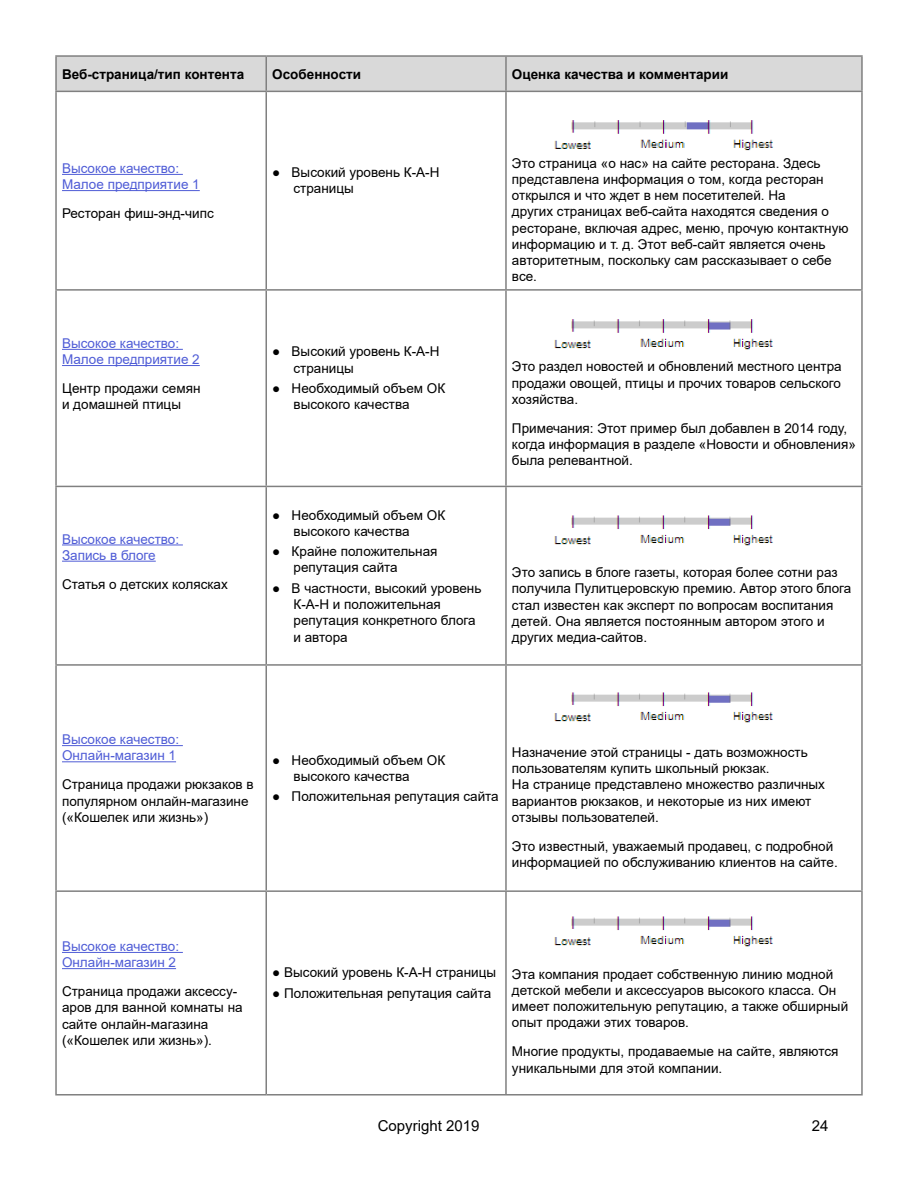
<style>
.page{position:relative;width:918px;height:1188px;background:#fff}
.page>*{position:absolute;margin:0;border:0;box-sizing:border-box;transform-origin:0 0}
.t1{font:15px "Arial";color:#000}
.t2{font:13.5px/16.2px "Arial";color:#000}
.t3{font:13.5px/16.2px "Arial";color:#4f5cd6}
.t4{font:700 13.5px "Arial";color:#000}
</style>
<div class="page">
<div style="left:57px;top:57px;width:804px;height:34px;background:#d9d9d9"></div>
<hr style="left:55px;top:55px;width:211px;height:2px;background:#808080">
<hr style="left:55px;top:57px;width:2px;height:34px;background:#808080">
<hr style="left:266px;top:55px;width:240px;height:2px;background:#808080">
<hr style="left:265px;top:57px;width:2px;height:34px;background:#808080">
<hr style="left:506px;top:55px;width:357px;height:2px;background:#808080">
<hr style="left:505px;top:57px;width:2px;height:34px;background:#808080">
<hr style="left:861px;top:57px;width:2px;height:34px;background:#808080">
<hr style="left:55px;top:91px;width:211px;height:1px;background:#808080">
<hr style="left:55px;top:92px;width:2px;height:197px;background:#808080">
<hr style="left:266px;top:91px;width:240px;height:1px;background:#808080">
<hr style="left:265px;top:92px;width:2px;height:197px;background:#808080">
<hr style="left:506px;top:91px;width:357px;height:1px;background:#808080">
<hr style="left:505px;top:92px;width:2px;height:197px;background:#808080">
<hr style="left:861px;top:92px;width:2px;height:197px;background:#808080">
<hr style="left:55px;top:289px;width:211px;height:2px;background:#808080">
<hr style="left:55px;top:291px;width:2px;height:195px;background:#808080">
<hr style="left:266px;top:289px;width:240px;height:2px;background:#808080">
<hr style="left:265px;top:291px;width:2px;height:195px;background:#808080">
<hr style="left:506px;top:289px;width:357px;height:2px;background:#808080">
<hr style="left:505px;top:291px;width:2px;height:195px;background:#808080">
<hr style="left:861px;top:291px;width:2px;height:195px;background:#808080">
<hr style="left:55px;top:486px;width:211px;height:1px;background:#808080">
<hr style="left:55px;top:487px;width:2px;height:177px;background:#808080">
<hr style="left:266px;top:486px;width:240px;height:1px;background:#808080">
<hr style="left:265px;top:487px;width:2px;height:177px;background:#808080">
<hr style="left:506px;top:486px;width:357px;height:1px;background:#808080">
<hr style="left:505px;top:487px;width:2px;height:177px;background:#808080">
<hr style="left:861px;top:487px;width:2px;height:177px;background:#808080">
<hr style="left:55px;top:664px;width:211px;height:2px;background:#808080">
<hr style="left:55px;top:666px;width:2px;height:224px;background:#808080">
<hr style="left:266px;top:664px;width:240px;height:2px;background:#808080">
<hr style="left:265px;top:666px;width:2px;height:224px;background:#808080">
<hr style="left:506px;top:664px;width:357px;height:2px;background:#808080">
<hr style="left:505px;top:666px;width:2px;height:224px;background:#808080">
<hr style="left:861px;top:666px;width:2px;height:224px;background:#808080">
<hr style="left:55px;top:890px;width:211px;height:2px;background:#808080">
<hr style="left:55px;top:892px;width:2px;height:202px;background:#808080">
<hr style="left:266px;top:890px;width:240px;height:2px;background:#808080">
<hr style="left:265px;top:892px;width:2px;height:202px;background:#808080">
<hr style="left:506px;top:890px;width:357px;height:2px;background:#808080">
<hr style="left:505px;top:892px;width:2px;height:202px;background:#808080">
<hr style="left:861px;top:892px;width:2px;height:202px;background:#808080">
<hr style="left:55px;top:1094px;width:211px;height:2px;background:#808080">
<hr style="left:266px;top:1094px;width:240px;height:2px;background:#808080">
<hr style="left:506px;top:1094px;width:357px;height:2px;background:#808080">
<hr style="left:62px;top:174px;width:121px;height:1px;background:#4f5cd6">
<hr style="left:62px;top:190px;width:138px;height:1px;background:#4f5cd6">
<hr style="left:62px;top:349px;width:121px;height:1px;background:#4f5cd6">
<hr style="left:62px;top:365px;width:138px;height:1px;background:#4f5cd6">
<hr style="left:62px;top:544px;width:121px;height:1px;background:#4f5cd6">
<hr style="left:62px;top:561px;width:94px;height:1px;background:#4f5cd6">
<hr style="left:62px;top:745px;width:121px;height:1px;background:#4f5cd6">
<hr style="left:62px;top:761px;width:114px;height:1px;background:#4f5cd6">
<hr style="left:62px;top:952px;width:121px;height:1px;background:#4f5cd6">
<hr style="left:62px;top:968px;width:114px;height:1px;background:#4f5cd6">
<img style="left:554px;top:120px;width:220px;height:31px">
<img style="left:554px;top:319px;width:220px;height:31px">
<img style="left:554px;top:515px;width:220px;height:31px">
<img style="left:554px;top:692px;width:220px;height:31px">
<img style="left:554px;top:916px;width:220px;height:31px">
<p class="t4" style="left:62px;top:64px;width:184px">Веб-страница/тип контента</p>
<p class="t4" style="left:272px;top:64px;width:90px">Особенности</p>
<p class="t4" style="left:512px;top:64px;width:218px">Оценка качества и комментарии</p>
<p class="t3" style="left:62px;top:160px;width:139px">Высокое качество:<br>Малое предприятие 1</p>
<p class="t2" style="left:62px;top:205px;width:153px">Ресторан фиш-энд-чипс</p>
<p class="t3" style="left:62px;top:335px;width:139px">Высокое качество:<br>Малое предприятие 2</p>
<p class="t2" style="left:62px;top:380px;width:140px">Центр продажи семян и домашней птицы</p>
<p class="t3" style="left:62px;top:531px;width:119px">Высокое качество:<br>Запись в блоге</p>
<p class="t2" style="left:62px;top:576px;width:167px">Статья о детских колясках</p>
<p class="t2" style="left:294px;top:164px;width:147px;text-indent:-21px">● Высокий уровень К-А-Н страницы</p>
<p class="t2" style="left:512px;top:155px;width:338px">Это страница «о нас» на сайте ресторана. Здесь представлена информация о том, когда ресторан открылся и что ждет в нем посетителей. На<br>других страницах веб-сайта находятся сведения о ресторане, включая адрес, меню, прочую контактную информацию и т. д. Этот веб-сайт является очень авторитетным, поскольку сам рассказывает о себе все.</p>
<p class="t2" style="left:294px;top:343px;width:147px;text-indent:-21px">● Высокий уровень К-А-Н страницы</p>
<p class="t2" style="left:294px;top:380px;width:153px;text-indent:-21px">● Необходимый объем ОК высокого качества</p>
<p class="t2" style="left:294px;top:507px;width:153px;text-indent:-21px">● Необходимый объем ОК высокого качества</p>
<p class="t2" style="left:294px;top:543px;width:146px;text-indent:-21px">● Крайне положительная репутация сайта</p>
<p class="t2" style="left:294px;top:580px;width:189px;text-indent:-21px">● В частности, высокий уровень<br>К-А-Н и положительная репутация конкретного блога и автора</p>
<p class="t2" style="left:512px;top:359px;width:331px;text-align:justify">Это раздел новостей и обновлений местного центра продажи овощей, птицы и прочих товаров сельского хозяйства.</p>
<p class="t2" style="left:512px;top:420px;width:345px">Примечания: Этот пример был добавлен в 2014 году, когда информация в разделе «Новости и обновления» была релевантной.</p>
<p class="t2" style="left:512px;top:564px;width:341px">Это запись в блоге газеты, которая более сотни раз получила Пулитцеровскую премию. Автор этого блога стал известен как эксперт по вопросам воспитания детей. Она является постоянным автором этого и других медиа-сайтов.</p>
<p class="t3" style="left:62px;top:731px;width:119px">Высокое качество:<br>Онлайн-магазин 1</p>
<p class="t2" style="left:62px;top:776px;width:193px">Страница продажи рюкзаков в популярном онлайн-магазине («Кошелек или жизнь»)</p>
<p class="t2" style="left:294px;top:752px;width:153px;text-indent:-21px">● Необходимый объем ОК высокого качества</p>
<p class="t2" style="left:272px;top:788px;width:228px">● Положительная репутация сайта</p>
<p class="t2" style="left:512px;top:744px;width:315px">Назначение этой страницы - дать возможность пользователям купить школьный рюкзак.<br>На странице представлено множество различных вариантов рюкзаков, и некоторые из них имеют отзывы пользователей.</p>
<p class="t2" style="left:512px;top:838px;width:327px">Это известный, уважаемый продавец, с подробной информацией по обслуживанию клиентов на сайте.</p>
<p class="t3" style="left:62px;top:938px;width:119px">Высокое качество:<br>Онлайн-магазин 2</p>
<p class="t2" style="left:62px;top:983px;width:182px">Страница продажи аксессу&shy;аров для ванной комнаты на сайте онлайн-магазина («Кошелек или жизнь»).</p>
<p class="t2" style="left:272px;top:965px;width:225px">● Высокий уровень К-А-Н страницы</p>
<p class="t2" style="left:272px;top:985px;width:221px">● Положительная репутация сайта</p>
<p class="t2" style="left:512px;top:966px;width:338px">Эта компания продает собственную линию модной детской мебели и аксессуаров высокого класса. Он имеет положительную репутацию, а также обширный опыт продажи этих товаров.</p>
<p class="t2" style="left:512px;top:1043px;width:328px">Многие продукты, продаваемые на сайте, являются уникальными для этой компании.</p>
<p class="t1" style="left:378px;top:1115px;width:103px">Copyright 2019</p>
<p class="t1" style="left:812px;top:1115px;width:18px">24</p>
</div>
